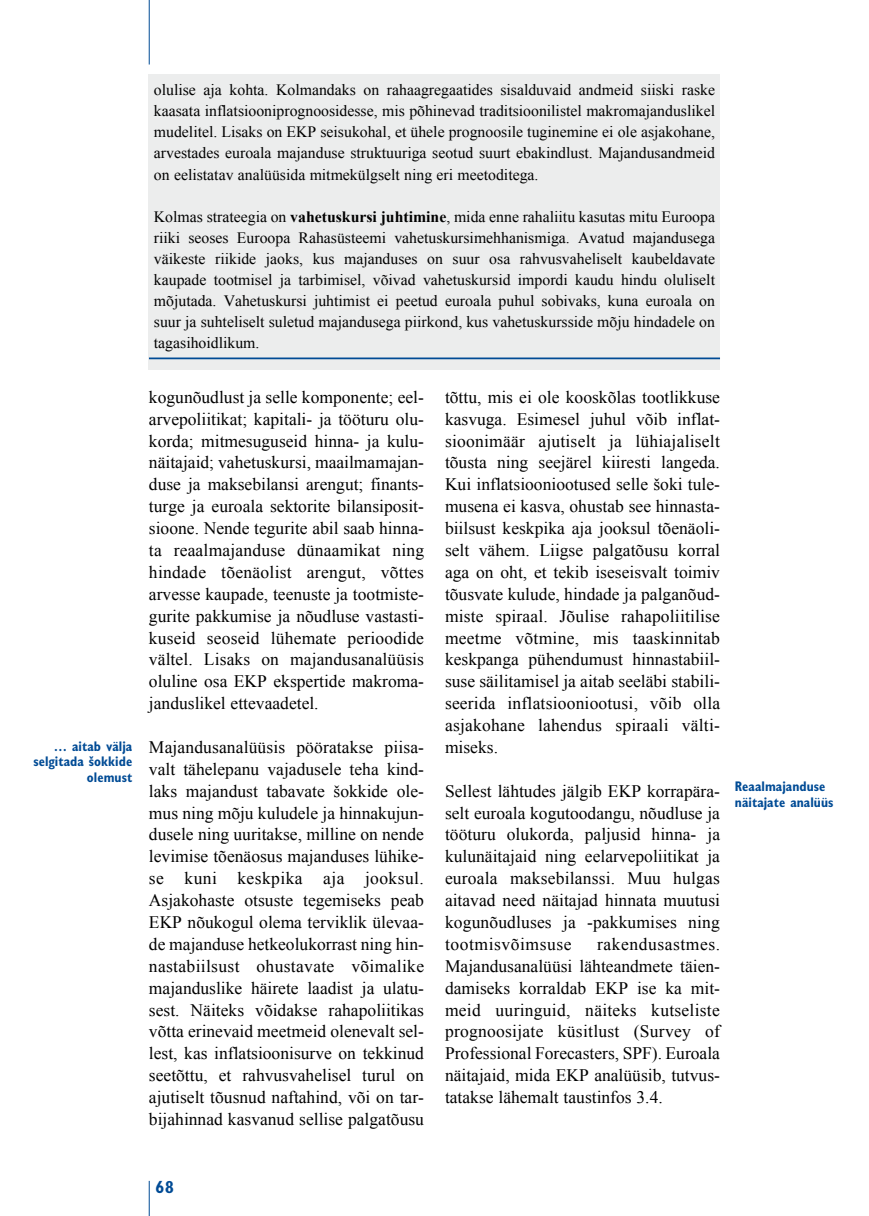
<style>
.page{position:relative;width:869px;height:1216px;background:#fff}
.page>*{position:absolute;margin:0;border:0;box-sizing:border-box;transform-origin:0 0}
.Text_est{font:17.5px/21.9px "Times New Roman WGL";color:#000;text-align:justify}
.t1{font:700 condensed 17.5px "Gill Sans Myriad";color:#004b95;scale:.95 1}
.Box_end{font:15.75px/21px "Times New Roman WGL";color:#000;text-align:justify}
.BoxText{font:15.75px/21px "Times New Roman WGL";color:#000;text-align:justify}
.t2{font:700 condensed 14px/15.8px "Gill Sans Myriad";letter-spacing:.005em;color:#004b95;text-align:right;scale:.95 1}
.s1{font-weight:700}
</style>
<div class="page">
<hr style="left:149px;top:1180px;width:1px;height:35px;background:#004b95">
<hr style="left:149px;top:0;width:1px;height:64px;background:#004b95">
<div style="left:149px;top:74px;width:570px;height:296px;background:#eceded"></div>
<hr style="left:149px;top:357px;width:570px;height:2px;background:#004b95">
<p class="t2" style="left:33px;top:738px;width:106px">… aitab välja selgitada šokkide olemust</p>
<p class="BoxText" style="left:154px;top:79px;width:562px">olulise aja kohta. Kolmandaks on rahaagregaatides sisalduvaid andmeid siiski raske kaasata inflatsiooniprognoosidesse, mis põhinevad traditsioonilistel makromajanduslikel mudelitel. Lisaks on EKP seisukohal, et ühele prognoosile tuginemine ei ole asjakohane, arvestades euroala majanduse struktuuriga seotud suurt ebakindlust. Majandusandmeid on eelistatav analüüsida mitmekülgselt ning eri meetoditega.</p>
<p class="Box_end" style="left:154px;top:205px;width:562px">Kolmas strateegia on <span class="s1">vahetuskursi juhtimine</span>, mida enne rahaliitu kasutas mitu Euroopa riiki seoses Euroopa Rahasüsteemi vahetuskursimehhanismiga. Avatud majandusega väikeste riikide jaoks, kus majanduses on suur osa rahvusvaheliselt kaubeldavate kaupade tootmisel ja tarbimisel, võivad vahetuskursid impordi kaudu hindu oluliselt mõjutada. Vahetuskursi juhtimist ei peetud euroala puhul sobivaks, kuna euroala on suur ja suhteliselt suletud majandusega piirkond, kus vahetuskursside mõju hindadele on tagasihoidlikum.</p>
<p class="Text_est" style="left:149px;top:385px;width:276px">kogunõudlust ja selle komponente; eel&shy;arvepoliitikat; kapitali- ja tööturu olu&shy;korda; mitmesuguseid hinna- ja kulu&shy;näitajaid; vahetuskursi, maailmamajan&shy;duse ja maksebilansi arengut; finants&shy;turge ja euroala sektorite bilansiposit&shy;sioone. Nende tegurite abil saab hinna&shy;ta reaalmajanduse dünaamikat ning hindade tõenäolist arengut, võttes arvesse kaupade, teenuste ja tootmiste&shy;gurite pakkumise ja nõudluse vastasti&shy;kuseid seoseid lühemate perioodide vältel. Lisaks on majandusanalüüsis oluline osa EKP ekspertide makroma&shy;janduslikel ettevaadetel.</p>
<p class="Text_est" style="left:149px;top:735px;width:276px">Majandusanalüüsis pööratakse piisa&shy;valt tähelepanu vajadusele teha kind&shy;laks majandust tabavate šokkide ole&shy;mus ning mõju kuludele ja hinnakujun&shy;dusele ning uuritakse, milline on nende levimise tõenäosus majanduses lühike&shy;se kuni keskpika aja jooksul.<br>Asjakohaste otsuste tegemiseks peab EKP nõukogul olema terviklik ülevaa&shy;de majanduse hetkeolukorrast ning hin&shy;nastabiilsust ohustavate võimalike majanduslike häirete laadist ja ulatu&shy;sest. Näiteks võidakse rahapoliitikas võtta erinevaid meetmeid olenevalt sel&shy;lest, kas inflatsioonisurve on tekkinud seetõttu, et rahvusvahelisel turul on ajutiselt tõusnud naftahind, või on tar&shy;bijahinnad kasvanud sellise palgatõusu</p>
<p class="Text_est" style="left:445px;top:385px;width:276px">tõttu, mis ei ole kooskõlas tootlikkuse kasvuga. Esimesel juhul võib inflat&shy;sioonimäär ajutiselt ja lühiajaliselt tõusta ning seejärel kiiresti langeda.<br>Kui inflatsiooniootused selle šoki tule&shy;musena ei kasva, ohustab see hinnasta&shy;biilsust keskpika aja jooksul tõenäoli&shy;selt vähem. Liigse palgatõusu korral aga on oht, et tekib iseseisvalt toimiv tõusvate kulude, hindade ja palganõud&shy;miste spiraal. Jõulise rahapoliitilise meetme võtmine, mis taaskinnitab keskpanga pühendumust hinnastabiil&shy;suse säilitamisel ja aitab seeläbi stabili&shy;seerida inflatsiooniootusi, võib olla asjakohane lahendus spiraali välti&shy;miseks.</p>
<p class="Text_est" style="left:445px;top:779px;width:276px">Sellest lähtudes jälgib EKP korrapära&shy;selt euroala kogutoodangu, nõudluse ja tööturu olukorda, paljusid hinna- ja kulunäitajaid ning eelarvepoliitikat ja euroala maksebilanssi. Muu hulgas aitavad need näitajad hinnata muutusi kogunõudluses ja -pakkumises ning tootmisvõimsuse</p>
<p class="Text_est" style="left:445px;top:932px;width:276px;text-indent:152px">rakendusastmes.<br>Majandusanalüüsi lähteandmete täien&shy;damiseks korraldab EKP ise ka mit&shy;meid uuringuid, näiteks kutseliste prognoosijate küsitlust (Survey of Professional Forecasters, SPF). Euroala näitajaid, mida EKP analüüsib, tutvus&shy;tatakse lähemalt taustinfos 3.4.</p>
<p class="t2" style="left:734px;top:778px;width:105px;text-align:left">Reaalmajanduse näitajate analüüs</p>
<p class="t1" style="left:155px;top:1176px;width:21px">68</p>
</div>
